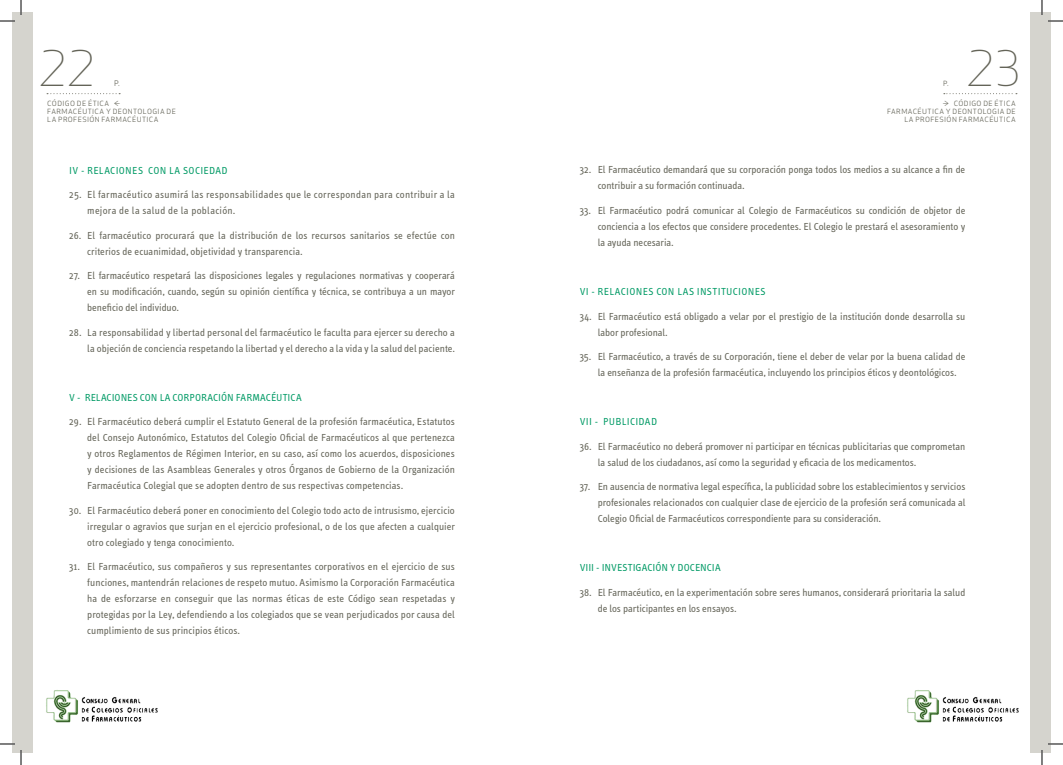
<style>
.page{position:relative;width:1063px;height:765px;background:#fff}
.page>*{position:absolute;margin:0;border:0;box-sizing:border-box;transform-origin:0 0}
.t1{font:48px "Apex Sans T Light";color:#646458}
.t2{font:10.5px/16px "Info Text";color:#646458}
.t3{font:10.5px/16px "Info Text";letter-spacing:.025em;color:#646458}
.t4{font:10.5px "Info Text";letter-spacing:.02em;color:#009a65}
.t5{font:10.5px "Info Text";color:#009a65}
.t6{font:7.5px "Apex Sans C Book";color:#646458}
.t7{font:7px/8.4px "Apex Sans C Book";letter-spacing:.05em;color:#646458;text-align:right}
</style>
<div class="page">
<svg style="left:943px;top:93px;width:73px;height:1px"></svg>
<svg style="left:47px;top:93px;width:73px;height:1px"></svg>
<img style="left:46px;top:690px;width:112px;height:33px">
<img style="left:907px;top:690px;width:112px;height:33px">
<div style="left:12px;top:12px;width:21px;height:740px;background:#d5d4ce"></div>
<div style="left:1030px;top:12px;width:20px;height:740px;background:#d5d4ce"></div>
<svg style="left:0;top:0;width:22px;height:22px"></svg>
<svg style="left:0;top:743px;width:22px;height:22px"></svg>
<svg style="left:1041px;top:0;width:21px;height:22px"></svg>
<svg style="left:1041px;top:743px;width:21px;height:22px"></svg>
<h1 class="t1" style="left:40px;top:38px;width:59px">22</h1>
<p class="t6" style="left:114px;top:79px;width:7px">P.</p>
<p class="t7" style="left:47px;top:99px;width:130px;text-align:left">CÓDIGO DE ÉTICA ≤<br>FARMACÉUTICA Y DEONTOLOGIA DE<br>LA PROFESIÓN FARMACÉUTICA</p>
<h1 class="t1" style="left:968px;top:38px;width:54px">23</h1>
<p class="t7" style="left:887px;top:99px;width:130px">≥ CÓDIGO DE ÉTICA<br>FARMACÉUTICA Y DEONTOLOGIA DE<br>LA PROFESIÓN FARMACÉUTICA</p>
<p class="t7" style="left:943px;top:79px;width:7px">P.</p>
<p class="t4" style="left:69px;top:164px;width:160px">IV - RELACIONES CON LA SOCIEDAD</p>
<p class="t3" style="left:87px;top:187px;width:369px;text-indent:-18px">25. El farmacéutico asumirá las responsabilidades que le correspondan para contribuir a la mejora de la salud de la población.</p>
<p class="t2" style="left:87px;top:227px;width:369px;text-indent:-18px">26. El farmacéutico procurará que la distribución de los recursos sanitarios se efectúe con criterios de ecuanimidad, objetividad y transparencia.</p>
<p class="t2" style="left:87px;top:268px;width:369px;text-align:justify;text-indent:-18px">27. El farmacéutico respetará las disposiciones legales y regulaciones normativas y cooperará en su modificación, cuando, según su opinión científica y técnica, se contribuya a un mayor beneficio del individuo.</p>
<p class="t2" style="left:69px;top:324px;width:387px;text-align:right">28. La responsabilidad y libertad personal del farmacéutico le faculta para ejercer su derecho a la objeción de conciencia respetando la libertad y el derecho a la vida y la salud del paciente.</p>
<p class="t5" style="left:69px;top:391px;width:234px">V - RELACIONES CON LA CORPORACIÓN FARMACÉUTICA</p>
<p class="t2" style="left:87px;top:414px;width:369px;text-align:justify;text-indent:-18px">29. El Farmacéutico deberá cumplir el Estatuto General de la profesión farmacéutica, Estatutos del Consejo Autonómico, Estatutos del Colegio Oficial de Farmacéuticos al que pertenezca y otros Reglamentos de Régimen Interior, en su caso, así como los acuerdos, disposiciones y decisiones de las Asambleas Generales y otros Órganos de Gobierno de la Organización Farmacéutica Colegial que se adopten dentro de sus respectivas competencias.</p>
<p class="t2" style="left:87px;top:502px;width:369px;text-align:justify;text-indent:-18px">30. El Farmacéutico deberá poner en conocimiento del Colegio todo acto de intrusismo, ejercicio irregular o agravios que surjan en el ejercicio profesional, o de los que afecten a cualquier otro colegiado y tenga conocimiento.</p>
<p class="t2" style="left:87px;top:559px;width:369px;text-align:justify;text-indent:-18px">31. El Farmacéutico, sus compañeros y sus representantes corporativos en el ejercicio de sus funciones, mantendrán relaciones de respeto mutuo. Asimismo la Corporación Farmacéutica ha de esforzarse en conseguir que las normas éticas de este Código sean respetadas y protegidas por la Ley, defendiendo a los colegiados que se vean perjudicados por causa del cumplimiento de sus principios éticos.</p>
<p class="t2" style="left:597px;top:162px;width:369px;text-indent:-18px">32. El Farmacéutico demandará que su corporación ponga todos los medios a su alcance a fin de contribuir a su formación continuada.</p>
<p class="t2" style="left:597px;top:203px;width:369px;text-align:justify;text-indent:-18px">33. El Farmacéutico podrá comunicar al Colegio de Farmacéuticos su condición de objetor de conciencia a los efectos que considere procedentes. El Colegio le prestará el asesoramiento y la ayuda necesaria.</p>
<p class="t4" style="left:579px;top:286px;width:187px">VI - RELACIONES CON LAS INSTITUCIONES</p>
<p class="t2" style="left:597px;top:308px;width:369px;text-indent:-18px">34. El Farmacéutico está obligado a velar por el prestigio de la institución donde desarrolla su labor profesional.</p>
<p class="t2" style="left:597px;top:349px;width:369px;text-indent:-18px">35. El Farmacéutico, a través de su Corporación, tiene el deber de velar por la buena calidad de la enseñanza de la profesión farmacéutica, incluyendo los principios éticos y deontológicos.</p>
<p class="t4" style="left:579px;top:416px;width:79px">VII - PUBLICIDAD</p>
<p class="t2" style="left:597px;top:438px;width:369px;text-indent:-18px">36. El Farmacéutico no deberá promover ni participar en técnicas publicitarias que comprometan la salud de los ciudadanos, así como la seguridad y eficacia de los medicamentos.</p>
<p class="t2" style="left:597px;top:479px;width:369px;text-align:justify;text-indent:-18px">37. En ausencia de normativa legal específica, la publicidad sobre los establecimientos y servicios profesionales relacionados con cualquier clase de ejercicio de la profesión será comunicada al Colegio Oficial de Farmacéuticos correspondiente para su consideración.</p>
<p class="t5" style="left:579px;top:562px;width:142px">VIII - INVESTIGACIÓN Y DOCENCIA</p>
<p class="t2" style="left:597px;top:584px;width:369px;text-indent:-18px">38. El Farmacéutico, en la experimentación sobre seres humanos, considerará prioritaria la salud de los participantes en los ensayos.</p>
</div>
